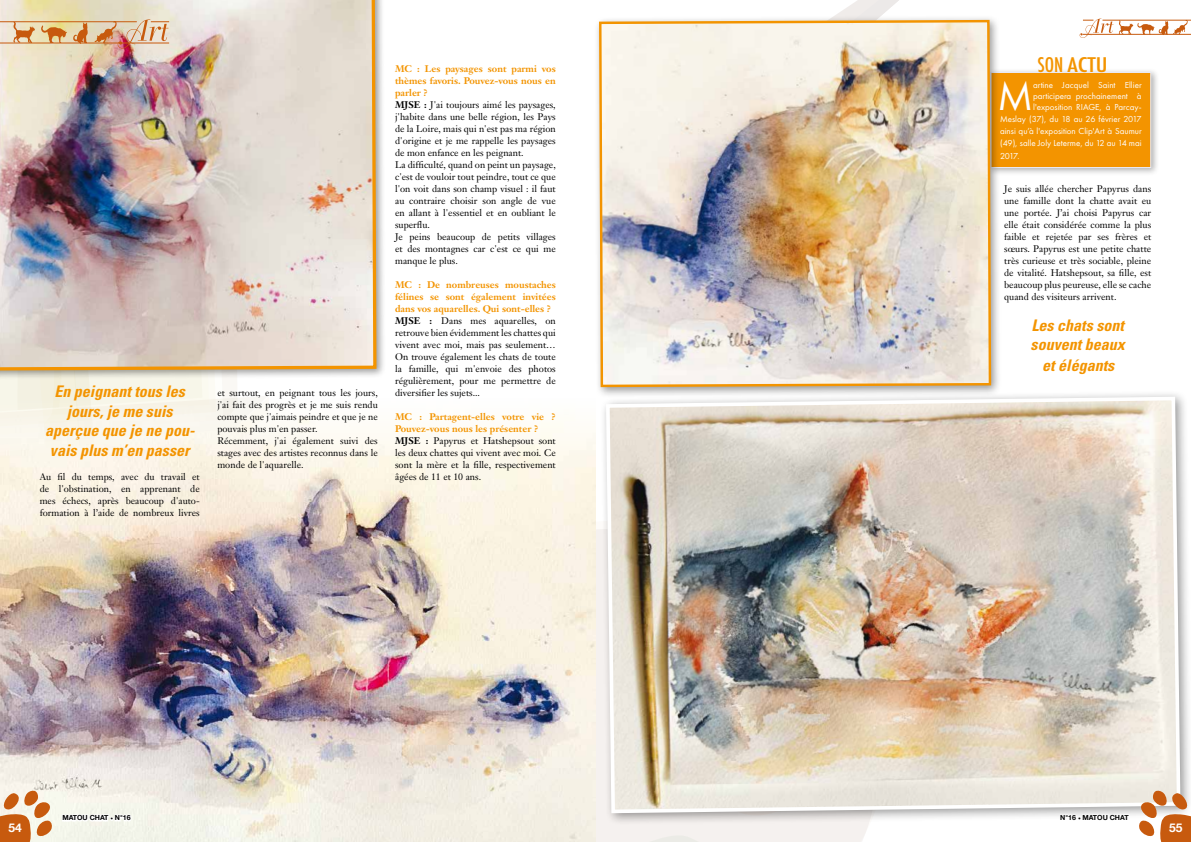
<style>
.page{position:relative;width:1191px;height:842px;background:#fff}
.page>*{position:absolute;margin:0;border:0;box-sizing:border-box;transform-origin:0 0}
.t1{font:41.4px "Futura PT";color:#fff}
.t2{font:500 condensed 19.6px "Futura";color:#f39400}
.t3{font:italic 700 condensed 16px/19.6px "Univers";color:#f39400;text-align:center}
.t4{font:700 12px "Helvetica Neue";color:#fff}
.t5{font:9.5px/12px "Janson Text";color:#000;text-align:justify}
.t6{font:9.5px/12px "Janson Text Bold Os F";color:#f39400;text-align:justify}
.t7{font:9px/12.1px "Futura PT";color:#fff;text-align:justify}
.t8{font:700 7px "Helvetica Neue";color:#000}
.s1{font-family:"Janson Text Bold Os F"}
.s2{font-family:"Minion Pro";font-weight:400}
.s3{font-family:"Minion Pro"}
</style>
<div class="page">
<div style="left:595px;top:519px;width:273px;height:323px;background:#f5f1ef"></div>
<svg style="left:616px;top:834px;width:113px;height:8px"></svg>
<svg style="left:836px;top:0;width:63px;height:15px"></svg>
<img style="left:272px;top:417px;width:323px;height:425px">
<div style="left:599px;top:390px;width:592px;height:436px;background:#000;opacity:.4"></div>
<img style="left:604px;top:395px;width:578px;height:420px">
<div style="left:986px;top:68px;width:173px;height:108px;background:#000;opacity:.3"></div>
<div style="left:991px;top:72px;width:159px;height:96px;background:#f39400"></div>
<div style="left:990px;top:72px;width:161px;height:96px;border:1px solid #e9eaf5"></div>
<div style="left:594px;top:15px;width:407px;height:383px;background:#000;opacity:.4"></div>
<img style="left:598px;top:19px;width:394px;height:369px">
<div style="left:0;top:0;width:386px;height:380px;background:#000;opacity:.4"></div>
<svg style="left:272px;top:0;width:106px;height:372px;background:#e5d9cb"></svg>
<hr style="left:1083px;top:34px;width:108px;height:1px;background:#c75a0e">
<hr style="left:1102px;top:20px;width:89px;height:1px;background:#c75a0e">
<svg style="left:1058px;top:790px;width:133px;height:52px"></svg>
<svg style="left:1079px;top:19px;width:109px;height:19px"></svg>
<img style="left:0;top:0;width:272px;height:842px">
<h3 class="t3" style="left:45px;top:382px;width:151px">En peignant tous les jours, je me suis aperçue que je ne pou&shy;vais plus m’en passer</h3>
<p class="t5" style="left:40px;top:471px;width:162px">Au fil du temps, avec du travail et de l'obstination, en apprenant de mes échecs, après beaucoup d'auto&shy;formation à l’aide de nombreux livres</p>
<p class="t5" style="left:217px;top:387px;width:162px;text-align:left">et surtout, en peignant tous les jours, j'ai fait des progrès et je me suis rendu compte que j'aimais peindre et que je ne pouvais plus m'en passer.<br>Récemment, j'ai également suivi des stages avec des artistes reconnus dans le monde de l'aquarelle.</p>
<p class="t6" style="left:395px;top:63px;width:162px">MC : Les paysages sont parmi vos thèmes favoris. Pouvez-vous nous en parler ?</p>
<p class="t5" style="left:395px;top:99px;width:162px;text-align:left"><span class="s1">MJSE :</span> J'ai toujours aimé les paysages, j'habite dans une belle région, les Pays de la Loire, mais qui n'est pas ma région d'origine et je me rappelle les paysages de mon enfance en les peignant.<br>La difficulté, quand on peint un paysage, c'est de vouloir tout peindre, tout ce que l'on voit dans son champ visuel : il faut au contraire choisir son angle de vue en allant à l'essentiel et en oubliant le superflu.<br>Je peins beaucoup de petits villages et des montagnes car c'est ce qui me manque le plus.</p>
<p class="t6" style="left:395px;top:279px;width:162px">MC : De nombreuses moustaches félines se sont également invitées dans vos aquarelles. Qui sont-elles ?</p>
<p class="t5" style="left:395px;top:315px;width:162px"><span class="s1">MJSE :</span> Dans mes aquarelles, on retrouve bien évidemment les chattes qui vivent avec moi, mais pas seulement… On trouve également les chats de toute la famille, qui m'envoie des photos régulièrement, pour me permettre de diversifier les sujets...</p>
<p class="t6" style="left:395px;top:411px;width:162px">MC : Partagent-elles votre vie ?<br>Pouvez-vous nous les présenter ?</p>
<p class="t5" style="left:395px;top:435px;width:162px"><span class="s1">MJSE :</span> Papyrus et Hatshepsout sont les deux chattes qui vivent avec moi. Ce sont la mère et la fille, respectivement âgées de 11 et 10 ans.</p>
<h2 class="t2" style="left:1037px;top:52px;width:71px">SON ACTU</h2>
<h1 class="t1" style="left:997px;top:72px;width:37px">M</h1>
<p class="t7" style="left:1033px;top:80px;width:110px;line-height:10.8px">artine Jacquel Saint Ellier participera prochainement à l'exposition RIAGE, à Parcay-</p>
<p class="t7" style="left:1000px;top:113px;width:143px">Meslay (37), du 18 au 26 février 2017 ainsi qu’à l'exposition Clip'Art à Saumur (49), salle Joly Leterme, du 12 au 14 mai 2017.</p>
<p class="t5" style="left:1004px;top:183px;width:149px">Je suis allée chercher Papyrus dans une famille dont la chatte avait eu une portée. J’ai choisi Papyrus car elle était considérée comme la plus faible et rejetée par ses frères et sœurs. Papyrus est une petite chatte très curieuse et très sociable, pleine de vitalité. Hatshepsout, sa fille, est beaucoup plus peureuse, elle se cache quand des visiteurs arrivent.</p>
<h3 class="t3" style="left:1030px;top:316px;width:96px">Les chats sont souvent beaux et élégants</h3>
<p class="t8" style="left:62px;top:812px;width:70px">MATOU CHAT <span class="s2">•</span> N°16</p>
<p class="t8" style="left:1060px;top:812px;width:70px">N°16 <span class="s3">•</span> MATOU CHAT</p>
<p class="t4" style="left:9px;top:818px;width:15px">54</p>
<p class="t4" style="left:1169px;top:818px;width:15px">55</p>
</div>
